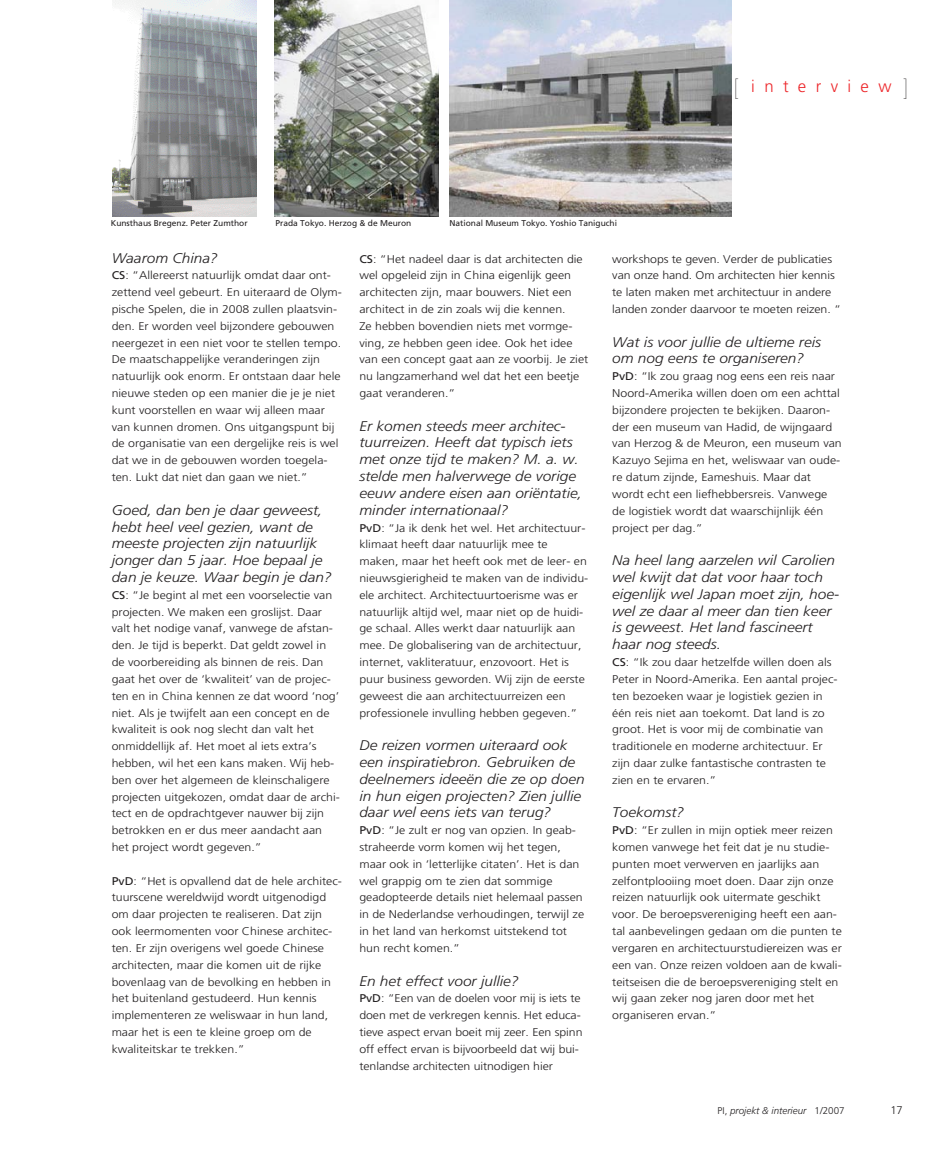
<style>
.page{position:relative;width:943px;height:1152px;background:#fff}
.page>*{position:absolute;margin:0;border:0;box-sizing:border-box;transform-origin:0 0}
.t1{font:200 22.4px "Helvetica Neue";color:#232021}
.t2{font:300 16.8px "Frutiger";letter-spacing:.555em;color:#ed282c}
.t3{font:italic 300 14px/16.8px "Frutiger";color:#232021;scale:1.1 1}
.t4{font:300 11.2px/16.8px "Frutiger";color:#232021;scale:1.1 1}
.t5{font:300 11.2px "Frutiger";color:#232021}
.t6{font:italic 300 9.8px "Frutiger";color:#232021}
.t7{font:8.4px "Frutiger";color:#232021}
.s1{font-weight:400}
.s2{font-style:normal}
</style>
<div class="page">
<img style="left:113px;top:0;width:143px;height:216px">
<img style="left:274px;top:0;width:164px;height:216px">
<img style="left:449px;top:0;width:282px;height:216px">
<p class="t7" style="left:111px;top:220px;width:138px">Kunsthaus Bregenz. Peter Zumthor</p>
<p class="t7" style="left:275px;top:220px;width:137px">Prada Tokyo. Herzog &amp; de Meuron</p>
<p class="t7" style="left:449px;top:220px;width:169px">National Museum Tokyo. Yoshio Taniguchi</p>
<h1 class="t1" style="left:733px;top:79px;width:6px">[</h1>
<h1 class="t1" style="left:903px;top:79px;width:6px">]</h1>
<h2 class="t2" style="left:751px;top:80px;width:142px">interview</h2>
<p class="t3" style="left:112px;top:250px;width:98px">Waarom China?</p>
<p class="t4" style="left:112px;top:268px;width:211px"><span class="s1">CS</span>: “Allereerst natuurlijk omdat daar ont&shy;zettend veel gebeurt. En uiteraard de Olym&shy;pische Spelen, die in 2008 zullen plaatsvin&shy;den. Er worden veel bijzondere gebouwen neergezet in een niet voor te stellen tempo.<br>De maatschappelijke veranderingen zijn natuurlijk ook enorm. Er ontstaan daar hele nieuwe steden op een manier die je je niet kunt voorstellen en waar wij alleen maar van kunnen dromen. Ons uitgangspunt bij de organisatie van een dergelijke reis is wel dat we in de gebouwen worden toegela&shy;ten. Lukt dat niet dan gaan we niet.”</p>
<p class="t3" style="left:112px;top:502px;width:201px">Goed, dan ben je daar geweest, hebt heel veel gezien, want de meeste projecten zijn natuurlijk jonger dan 5 jaar. Hoe bepaal je dan je keuze. Waar begin je dan?</p>
<p class="t4" style="left:112px;top:587px;width:209px"><span class="s1">CS</span>: “Je begint al met een voorselectie van projecten. We maken een groslijst. Daar valt het nodige vanaf, vanwege de afstan&shy;den. Je tijd is beperkt. Dat geldt zowel in de voorbereiding als binnen de reis. Dan gaat het over de ‘kwaliteit’ van de projec&shy;ten en in China kennen ze dat woord ‘nog’ niet. Als je twijfelt aan een concept en de kwaliteit is ook nog slecht dan valt het onmiddellijk af. Het moet al iets extra’s hebben, wil het een kans maken. Wij heb&shy;ben over het algemeen de kleinschaligere projecten uitgekozen, omdat daar de archi&shy;tect en de opdrachtgever nauwer bij zijn betrokken en er dus meer aandacht aan het project wordt gegeven.”</p>
<p class="t4" style="left:112px;top:873px;width:211px"><span class="s1">PvD</span>: “Het is opvallend dat de hele architec&shy;tuurscene wereldwijd wordt uitgenodigd om daar projecten te realiseren. Dat zijn ook leermomenten voor Chinese architec&shy;ten. Er zijn overigens wel goede Chinese architecten, maar die komen uit de rijke bovenlaag van de bevolking en hebben in het buitenland gestudeerd. Hun kennis implementeren ze weliswaar in hun land, maar het is een te kleine groep om de kwaliteitskar te trekken.”</p>
<p class="t4" style="left:359px;top:251px;width:209px"><span class="s1">CS</span>: “Het nadeel daar is dat architecten die wel opgeleid zijn in China eigenlijk geen architecten zijn, maar bouwers. Niet een architect in de zin zoals wij die kennen.<br>Ze hebben bovendien niets met vormge&shy;ving, ze hebben geen idee. Ook het idee van een concept gaat aan ze voorbij. Je ziet nu langzamerhand wel dat het een beetje gaat veranderen.”</p>
<p class="t3" style="left:359px;top:418px;width:204px">Er komen steeds meer architec&shy;tuurreizen. Heeft dat typisch iets met onze tijd te maken? M. a. w. stelde men halverwege de vorige eeuw andere eisen aan oriëntatie, minder internationaal?</p>
<p class="t4" style="left:359px;top:520px;width:209px"><span class="s1">PvD</span>: “Ja ik denk het wel. Het architectuur&shy;klimaat heeft daar natuurlijk mee te maken, maar het heeft ook met de leer- en nieuwsgierigheid te maken van de individu&shy;ele architect. Architectuurtoerisme was er natuurlijk altijd wel, maar niet op de huidi&shy;ge schaal. Alles werkt daar natuurlijk aan mee. De globalisering van de architectuur, internet, vakliteratuur, enzovoort. Het is puur business geworden. Wij zijn de eerste geweest die aan architectuurreizen een professionele invulling hebben gegeven.”</p>
<p class="t3" style="left:359px;top:737px;width:206px">De reizen vormen uiteraard ook een inspiratiebron. Gebruiken de deelnemers ideeën die ze op doen in hun eigen projecten? Zien jullie daar wel eens iets van terug?</p>
<p class="t4" style="left:359px;top:822px;width:206px"><span class="s1">PvD</span>: “Je zult er nog van opzien. In geab&shy;straheerde vorm komen wij het tegen, maar ook in ‘letterlijke citaten’. Het is dan wel grappig om te zien dat sommige geadopteerde details niet helemaal passen in de Nederlandse verhoudingen, terwijl ze in het land van herkomst uitstekend tot hun recht komen.”</p>
<p class="t3" style="left:359px;top:973px;width:146px">En het effect voor jullie?</p>
<p class="t4" style="left:359px;top:990px;width:204px"><span class="s1">PvD</span>: “Een van de doelen voor mij is iets te doen met de verkregen kennis. Het educa&shy;tieve aspect ervan boeit mij zeer. Een spinn off effect ervan is bijvoorbeeld dat wij bui&shy;tenlandse architecten uitnodigen hier</p>
<p class="t4" style="left:612px;top:251px;width:209px">workshops te geven. Verder de publicaties van onze hand. Om architecten hier kennis te laten maken met architectuur in andere landen zonder daarvoor te moeten reizen. “</p>
<p class="t3" style="left:612px;top:334px;width:191px">Wat is voor jullie de ultieme reis om nog eens te organiseren?</p>
<p class="t4" style="left:612px;top:369px;width:210px"><span class="s1">PvD</span>: “Ik zou graag nog eens een reis naar Noord-Amerika willen doen om een achttal bijzondere projecten te bekijken. Daaron&shy;der een museum van Hadid, de wijngaard van Herzog &amp; de Meuron, een museum van Kazuyo Sejima en het, weliswaar van oude&shy;re datum zijnde, Eameshuis. Maar dat wordt echt een liefhebbersreis. Vanwege de logistiek wordt dat waarschijnlijk één project per dag.”</p>
<p class="t3" style="left:612px;top:553px;width:208px">Na heel lang aarzelen wil Carolien wel kwijt dat dat voor haar toch eigenlijk wel Japan moet zijn, hoe&shy;wel ze daar al meer dan tien keer is geweest. Het land fascineert haar nog steeds.</p>
<p class="t4" style="left:612px;top:654px;width:206px"><span class="s1">CS</span>: “Ik zou daar hetzelfde willen doen als Peter in Noord-Amerika. Een aantal projec&shy;ten bezoeken waar je logistiek gezien in één reis niet aan toekomt. Dat land is zo groot. Het is voor mij de combinatie van traditionele en moderne architectuur. Er zijn daar zulke fantastische contrasten te zien en te ervaren.”</p>
<p class="t3" style="left:612px;top:805px;width:67px">Toekomst?</p>
<p class="t4" style="left:612px;top:822px;width:210px"><span class="s1">PvD</span>: “Er zullen in mijn optiek meer reizen komen vanwege het feit dat je nu studie&shy;punten moet verwerven en jaarlijks aan zelfontplooiing moet doen. Daar zijn onze reizen natuurlijk ook uitermate geschikt voor. De beroepsvereniging heeft een aan&shy;tal aanbevelingen gedaan om die punten te vergaren en architectuurstudiereizen was er een van. Onze reizen voldoen aan de kwali&shy;teitseisen die de beroepsvereniging stelt en wij gaan zeker nog jaren door met het organiseren ervan.”</p>
<p class="t6" style="left:717px;top:1105px;width:128px"><span class="s2">PI,</span> projekt &amp; interieur <span class="s2">1/2007</span></p>
<p class="t5" style="left:889px;top:1104px;width:14px">17</p>
</div>
